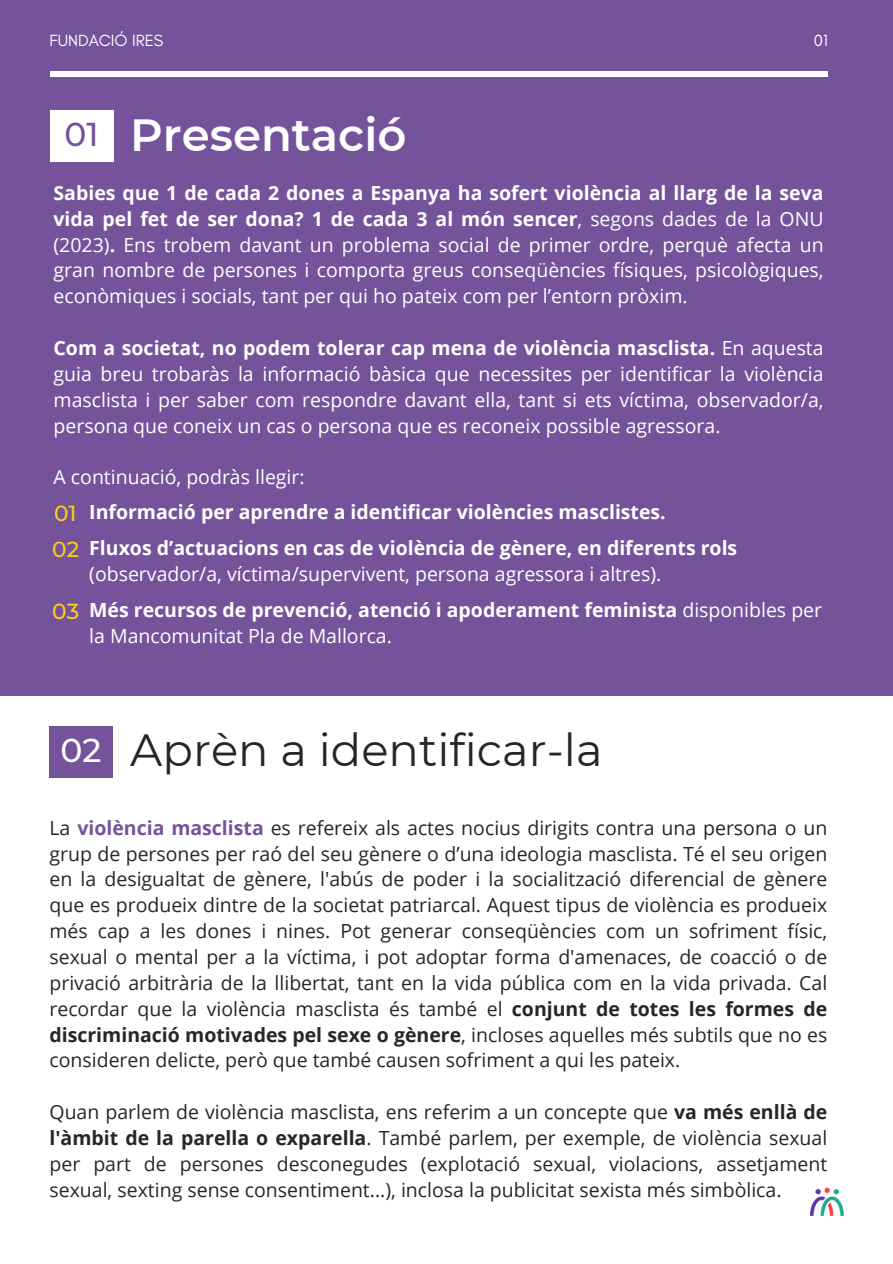
<style>
.page{position:relative;width:893px;height:1264px;background:#fff}
.page>*{position:absolute;margin:0;border:0;box-sizing:border-box;transform-origin:0 0}
.t1{font:45px "Montserrat";color:#262626}
.t2{font:600 45px "Montserrat";color:#fff}
.t3{font:500 33px "Montserrat";color:#74539b}
.t4{font:500 33px "Montserrat";color:#fff}
.t5{font:500 21.75px "Montserrat";color:#fbcd17}
.t6{font:19.5px/25.8px "Open Sans";color:#262626;text-align:justify}
.t7{font:19.5px/25.8px "Open Sans";color:#fff;text-align:justify}
.t8{font:700 19.5px/25.8px "Open Sans";color:#fff}
.t9{font:16.5px "Glacial Indifference";color:#fff}
.s1{font-weight:700}
.s2{font-weight:400}
.s3{font-weight:700;color:#74539b}
</style>
<div class="page">
<div style="left:0;top:0;width:892px;height:695px;background:#74539b"></div>
<div style="left:50px;top:72px;width:777px;height:5px;background:#fff"></div>
<div style="left:50px;top:110px;width:63px;height:52px;background:#fff"></div>
<div style="left:49px;top:725px;width:64px;height:52px;background:#74539b"></div>
<img style="left:810px;top:1187px;width:34px;height:29px">
<p class="t9" style="left:49px;top:30px;width:115px">FUNDACIÓ IRES</p>
<p class="t9" style="left:813px;top:30px;width:15px">01</p>
<p class="t2" style="left:130px;top:108px;width:277px">Presentació</p>
<p class="t7" style="left:54px;top:179px;width:771px"><span class="s1">Sabies que 1 de cada 2 dones a Espanya ha sofert violència al llarg de la seva vida pel fet de ser dona? 1 de cada 3 al món sencer</span>, segons dades de la ONU (2023)<span class="s1">.</span> Ens trobem davant un problema social de primer ordre, perquè afecta un gran nombre de persones i comporta greus conseqüències físiques, psicològiques, econòmiques i socials, tant per qui ho pateix com per l’entorn pròxim.</p>
<p class="t7" style="left:54px;top:334px;width:771px"><span class="s1">Com a societat, no podem tolerar cap mena de violència masclista.</span> En aquesta guia breu trobaràs la informació bàsica que necessites per identificar la violència masclista i per saber com respondre davant ella, tant si ets víctima, observador/a, persona que coneix un cas o persona que es reconeix possible agressora.</p>
<p class="t7" style="left:54px;top:464px;width:252px">A continuació, podràs llegir:</p>
<p class="t3" style="left:64px;top:114px;width:36px">01</p>
<p class="t5" style="left:54px;top:500px;width:24px">01</p>
<p class="t5" style="left:52px;top:536px;width:28px">02</p>
<p class="t5" style="left:52px;top:598px;width:28px">03</p>
<p class="t8" style="left:89px;top:499px;width:578px">Informació per aprendre a identificar violències masclistes.</p>
<p class="t7" style="left:89px;top:535px;width:649px"><span class="s1">Fluxos d’actuacions en cas de violència de gènere, en diferents rols </span>(observador/a, víctima/supervivent, persona agressora i altres).</p>
<p class="t8" style="left:89px;top:596px;width:734px">Més recursos de prevenció, atenció i apoderament feminista <span class="s2">disponibles per la Mancomunitat Pla de Mallorca.</span></p>
<p class="t4" style="left:61px;top:730px;width:42px">02</p>
<p class="t1" style="left:130px;top:722px;width:473px">Aprèn a identificar-la</p>
<p class="t6" style="left:49px;top:814px;width:779px">La <span class="s3">violència masclista</span> es refereix als actes nocius dirigits contra una persona o un grup de persones per raó del seu gènere o d’una ideologia masclista. Té el seu origen en la desigualtat de gènere, l'abús de poder i la socialització diferencial de gènere que es produeix dintre de la societat patriarcal. Aquest tipus de violència es produeix més cap a les dones i nines. Pot generar conseqüències com un sofriment físic, sexual o mental per a la víctima, i pot adoptar forma d'amenaces, de coacció o de privació arbitrària de la llibertat, tant en la vida pública com en la vida privada. Cal recordar que la violència masclista és també el <span class="s1">conjunt de totes les formes de discriminació motivades pel sexe o gènere</span>, incloses aquelles més subtils que no es consideren delicte, però que també causen sofriment a qui les pateix.</p>
<p class="t6" style="left:49px;top:1098px;width:779px">Quan parlem de violència masclista, ens referim a un concepte que <span class="s1">va més enllà de l'àmbit de la parella o exparella</span>. També parlem, per exemple, de violència sexual per part de persones desconegudes (explotació sexual, violacions, assetjament sexual, sexting sense consentiment...), inclosa la publicitat sexista més simbòlica.</p>
</div>
